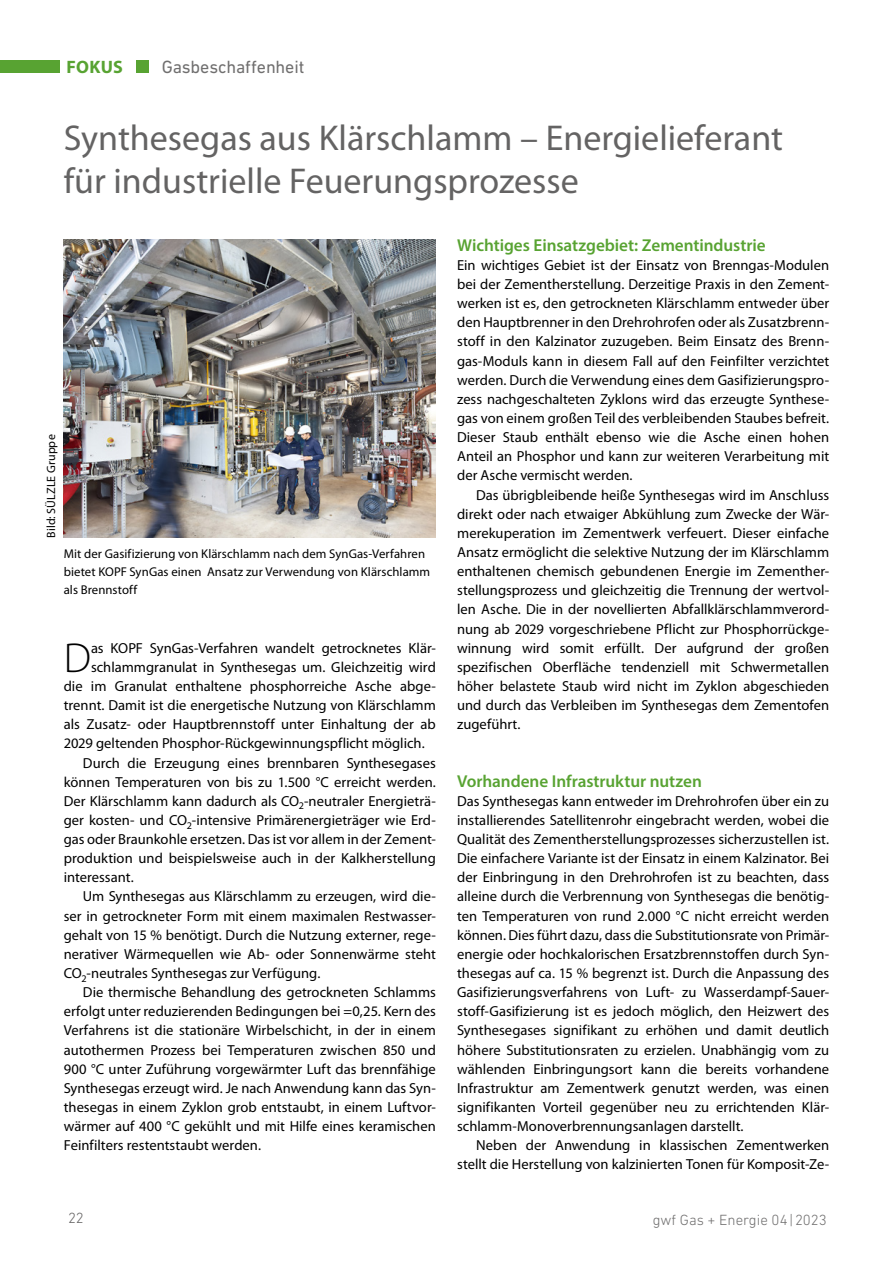
<style>
.page{position:relative;width:893px;height:1263px;background:#fff}
.page>*{position:absolute;margin:0;border:0;box-sizing:border-box;transform-origin:0 0}
.WA_Fliesstext_Initia{font:300 42.15px "Myriad Pro";color:#000}
.WA_Headline{font:36px/43.2px "Myriad Pro";color:#646363}
.t1{font:18px "DIN Next LT Pro";letter-spacing:-.01em;color:#706f6f}
.t2{font:700 18px "Myriad Pro";letter-spacing:.015em;color:#58a332}
.WA_Subline_1{font:600 17.25px "Myriad Pro";letter-spacing:-.005em;color:#58a332}
.t3{font:300 15px "DIN Next LT Pro";color:#706f6f}
.t4{font:300 15px "DIN Next LT Pro";color:#646363}
.WA_Fließtext_Einzug{font:14.55px/19.2px "Myriad Pro";color:#000;text-align:justify}
.WA_Fließtext{font:14.55px/19.2px "Myriad Pro";color:#000;text-align:justify}
.WA_Fliesstext_Initia-2{font:14.55px "Myriad Pro";color:#000}
.WA_BildTabellenUnter{font:12.75px/18px "Myriad Pro";letter-spacing:.005em;color:#000}
.WA_BildTabellenUnter-2{font:12px "Myriad Pro";letter-spacing:.01em;color:#000}
</style>
<div class="page">
<div style="left:136px;top:60px;width:13px;height:13px;background:#58a332"></div>
<div style="left:0;top:60px;width:60px;height:13px;background:#58a332"></div>
<img style="left:64px;top:239px;width:372px;height:299px">
<p class="t2" style="left:67px;top:55px;width:58px">FOKUS</p>
<p class="t1" style="left:162px;top:57px;width:144px">Gasbeschaffenheit</p>
<p class="WA_Headline" style="left:64px;top:117px;width:721px">Synthesegas aus Klärschlamm – Energielieferant für industrielle Feuerungsprozesse</p>
<p class="WA_BildTabellenUnter-2" style="left:44px;top:538px;width:105px;rotate:-90deg">Bild: SÜLZLE Gruppe</p>
<p class="WA_BildTabellenUnter" style="left:64px;top:545px;width:368px">Mit der Gasifizierung von Klärschlamm nach dem SynGas-Verfahren bietet KOPF SynGas einen Ansatz zur Verwendung von Klärschlamm als Brennstoff</p>
<p class="WA_Fliesstext_Initia" style="left:64px;top:632px;width:29px">D</p>
<p class="WA_Fliesstext_Initia-2" style="left:91px;top:640px;width:346px">as KOPF SynGas-Verfahren wandelt getrocknetes Klär-</p>
<p class="WA_Fliesstext_Initia-2" style="left:91px;top:659px;width:346px">schlammgranulat in Synthesegas um. Gleichzeitig wird</p>
<p class="WA_Fliesstext_Initia-2" style="left:64px;top:678px;width:374px">die im Granulat enthaltene phosphorreiche Asche abge-</p>
<p class="WA_Fliesstext_Initia-2" style="left:64px;top:697px;width:374px">trennt. Damit ist die energetische Nutzung von Klärschlamm</p>
<p class="WA_Fliesstext_Initia-2" style="left:64px;top:716px;width:374px">als Zusatz- oder Hauptbrennstoff unter Einhaltung der ab</p>
<p class="WA_Fliesstext_Initia-2" style="left:64px;top:735px;width:362px">2029 geltenden Phosphor-Rückgewinnungspflicht möglich.</p>
<p class="WA_Fließtext_Einzug" style="left:64px;top:753px;width:374px;text-indent:19px">Durch die Erzeugung eines brennbaren Synthesegases können Temperaturen von bis zu 1.500 °C erreicht werden.<br>Der Klärschlamm kann dadurch als CO<sub>2</sub>-neutraler Energieträ&shy;ger kosten- und CO<sub>2</sub>-intensive Primärenergieträger wie Erd&shy;gas oder Braunkohle ersetzen. Das ist vor allem in der Zement&shy;produktion und beispielsweise auch in der Kalkherstellung interessant.</p>
<p class="WA_Fließtext_Einzug" style="left:64px;top:887px;width:374px;text-indent:19px">Um Synthesegas aus Klärschlamm zu erzeugen, wird die&shy;ser in getrockneter Form mit einem maximalen Restwasser&shy;gehalt von 15 % benötigt. Durch die Nutzung externer, rege&shy;nerativer Wärmequellen wie Ab- oder Sonnenwärme steht CO<sub>2</sub>-neutrales Synthesegas zur Verfügung.</p>
<p class="WA_Fließtext_Einzug" style="left:64px;top:983px;width:374px;text-indent:19px">Die thermische Behandlung des getrockneten Schlamms erfolgt unter reduzierenden Bedingungen bei =0,25. Kern des Verfahrens ist die stationäre Wirbelschicht, in der in einem autothermen Prozess bei Temperaturen zwischen 850 und 900 °C unter Zuführung vorgewärmter Luft das brennfähige Synthesegas erzeugt wird. Je nach Anwendung kann das Syn&shy;thesegas in einem Zyklon grob entstaubt, in einem Luftvor&shy;wärmer auf 400 °C gekühlt und mit Hilfe eines keramischen Feinfilters restentstaubt werden.</p>
<p class="WA_Subline_1" style="left:457px;top:234px;width:310px">Wichtiges Einsatzgebiet: Zementindustrie</p>
<p class="WA_Fließtext" style="left:457px;top:256px;width:374px">Ein wichtiges Gebiet ist der Einsatz von Brenngas-Modulen bei der Zementherstellung. Derzeitige Praxis in den Zement&shy;werken ist es, den getrockneten Klärschlamm entweder über den Hauptbrenner in den Drehrohrofen oder als Zusatzbrenn&shy;stoff in den Kalzinator zuzugeben. Beim Einsatz des Brenn&shy;gas-Moduls kann in diesem Fall auf den Feinfilter verzichtet werden. Durch die Verwendung eines dem Gasifizierungspro&shy;zess nachgeschalteten Zyklons wird das erzeugte Synthese&shy;gas von einem großen Teil des verbleibenden Staubes befreit.<br>Dieser Staub enthält ebenso wie die Asche einen hohen Anteil an Phosphor und kann zur weiteren Verarbeitung mit der Asche vermischt werden.</p>
<p class="WA_Fließtext_Einzug" style="left:457px;top:485px;width:374px;text-indent:19px">Das übrigbleibende heiße Synthesegas wird im Anschluss direkt oder nach etwaiger Abkühlung zum Zwecke der Wär&shy;merekuperation im Zementwerk verfeuert. Dieser einfache Ansatz ermöglicht die selektive Nutzung der im Klärschlamm enthaltenen chemisch gebundenen Energie im Zementher&shy;stellungsprozess und gleichzeitig die Trennung der wertvol&shy;len Asche. Die in der novellierten Abfallklärschlammverord&shy;nung ab 2029 vorgeschriebene Pflicht zur Phosphorrückge&shy;winnung wird somit erfüllt. Der aufgrund der großen spezifischen Oberfläche tendenziell mit Schwermetallen höher belastete Staub wird nicht im Zyklon abgeschieden und durch das Verbleiben im Synthesegas dem Zementofen zugeführt.</p>
<p class="WA_Subline_1" style="left:457px;top:770px;width:246px">Vorhandene Infrastruktur nutzen</p>
<p class="WA_Fließtext" style="left:457px;top:791px;width:374px">Das Synthesegas kann entweder im Drehrohrofen über ein zu installierendes Satellitenrohr eingebracht werden, wobei die Qualität des Zementherstellungsprozesses sicherzustellen ist.<br>Die einfachere Variante ist der Einsatz in einem Kalzinator. Bei der Einbringung in den Drehrohrofen ist zu beachten, dass alleine durch die Verbrennung von Synthesegas die benötig&shy;ten Temperaturen von rund 2.000 °C nicht erreicht werden können. Dies führt dazu, dass die Substitutionsrate von Primär&shy;energie oder hochkalorischen Ersatzbrennstoffen durch Syn&shy;thesegas auf ca. 15 % begrenzt ist. Durch die Anpassung des Gasifizierungsverfahrens von Luft- zu Wasserdampf-Sauer&shy;stoff-Gasifizierung ist es jedoch möglich, den Heizwert des Synthesegases signifikant zu erhöhen und damit deutlich höhere Substitutionsraten zu erzielen. Unabhängig vom zu wählenden Einbringungsort kann die bereits vorhandene Infrastruktur am Zementwerk genutzt werden, was einen signifikanten Vorteil gegenüber neu zu errichtenden Klär&shy;schlamm-Monoverbrennungsanlagen darstellt.</p>
<p class="WA_Fließtext_Einzug" style="left:457px;top:1136px;width:374px;text-align:right">Neben der Anwendung in klassischen Zementwerken stellt die Herstellung von kalzinierten Tonen für Komposit-Ze-</p>
<p class="t4" style="left:68px;top:1209px;width:17px">22</p>
<p class="t3" style="left:653px;top:1211px;width:175px">gwf Gas + Energie 04|2023</p>
</div>
